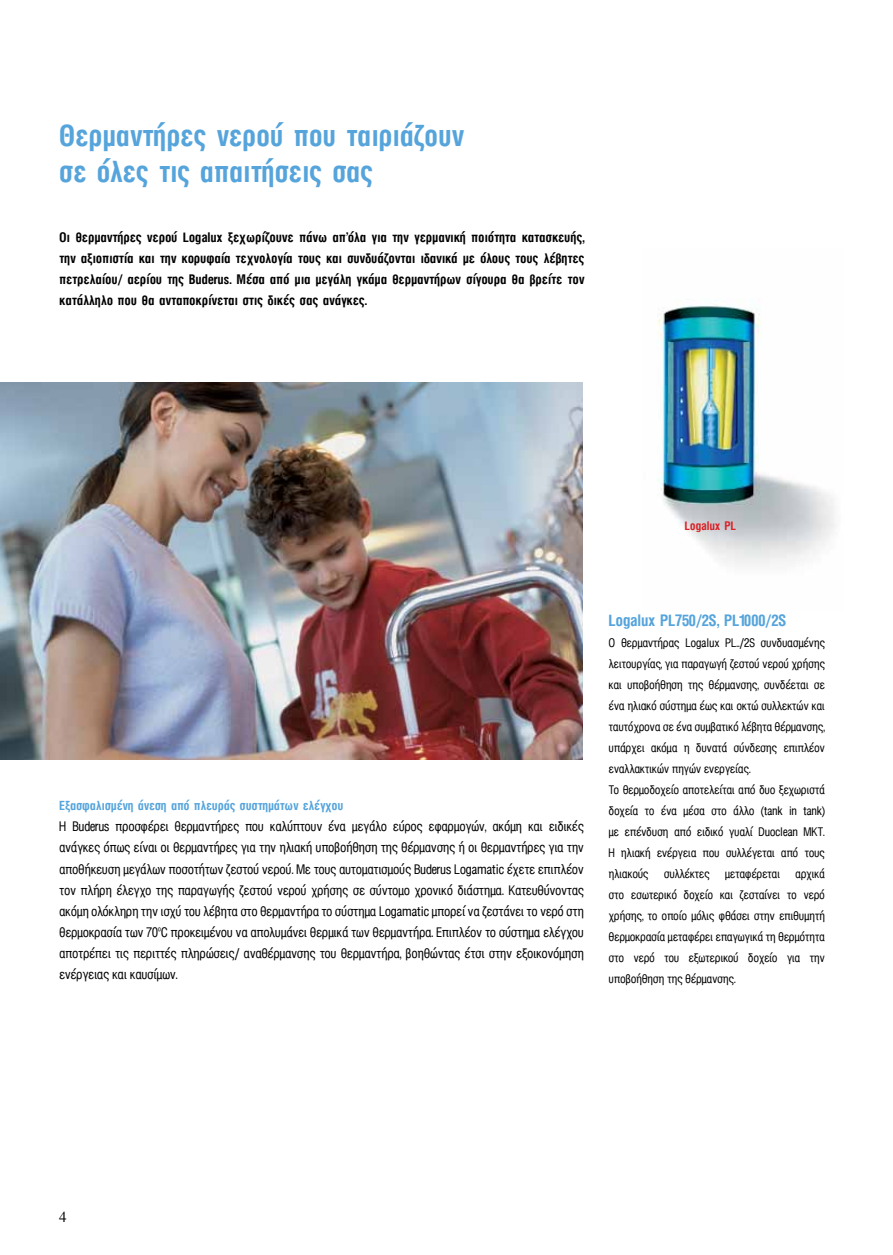
<style>
.page{position:relative;width:893px;height:1255px;background:#fff}
.page>*{position:absolute;margin:0;border:0;box-sizing:border-box;transform-origin:0 0}
.t1{font:700 33px/36px "Mg Helvetica Cond UC Pol";color:#55a4db}
.t2{font:700 18px "Mg Helvetica Cond UC Pol";letter-spacing:-.01em;color:#55a4db}
.t3{font:15px/21px "Mg Helvetica Cond UC Pol";color:#000;text-align:justify}
.t4{font:700 15px/21px "Mg Helvetica Cond UC Pol";color:#000;text-align:justify}
.t5{font:15px "Times";color:#000}
.t6{font:700 14.25px "Mg Helvetica Cond UC Pol";color:#55a4db}
.t7{font:13.5px/21px "Mg Helvetica Cond UC Pol";color:#000}
.t8{font:700 13.5px "Mg Helvetica Cond UC Pol";color:#da2128}
</style>
<div class="page">
<img style="left:657px;top:304px;width:179px;height:261px">
<img style="left:0;top:383px;width:583px;height:376px">
<h1 class="t1" style="left:60px;top:116px;width:407px">Θερμαντήρες νερού που ταιριάζουν σε όλες τις απαιτήσεις σας</h1>
<p class="t4" style="left:60px;top:227px;width:527px">Οι θερμαντήρες νερού Logalux ξεχωρίζουνε πάνω απ’όλα για την γερμανική ποιότητα κατασκευής, την αξιοπιστία και την κορυφαία τεχνολογία τους και συνδυάζονται ιδανικά με όλους τους λέβητες πετρελαίου/ αερίου της Buderus. Μέσα από μια μεγάλη γκάμα θερμαντήρων σίγουρα θα βρείτε τον κατάλληλο που θα ανταποκρίνεται στις δικές σας ανάγκες.</p>
<p class="t8" style="left:685px;top:518px;width:53px">Logalux PL</p>
<p class="t6" style="left:60px;top:798px;width:286px">Εξασφαλισμένη άνεση από πλευράς συστημάτων ελέγχου</p>
<p class="t3" style="left:60px;top:816px;width:526px">Η Buderus προσφέρει θερμαντήρες που καλύπτουν ένα μεγάλο εύρος εφαρμογών, ακόμη και ειδικές ανάγκες όπως είναι οι θερμαντήρες για την ηλιακή υποβοήθηση της θέρμανσης ή οι θερμαντήρες για την αποθήκευση μεγάλων ποσοτήτων ζεστού νερού. Με τους αυτοματισμούς Buderus Logamatic έχετε επιπλέον τον πλήρη έλεγχο της παραγωγής ζεστού νερού χρήσης σε σύντομο χρονικό διάστημα. Κατευθύνοντας ακόμη ολόκληρη την ισχύ του λέβητα στο θερμαντήρα το σύστημα Logamatic μπορεί να ζεστάνει το νερό στη θερμοκρασία των 70°C προκειμένου να απολυμάνει θερμικά των θερμαντήρα. Επιπλέον το σύστημα ελέγχου αποτρέπει τις περιττές πληρώσεις/ αναθέρμανσης του θερμαντήρα, βοηθώντας έτσι στην εξοικονόμηση ενέργειας και καυσίμων.</p>
<p class="t2" style="left:609px;top:610px;width:179px">Logalux PL750/2S, PL1000/2S</p>
<p class="t7" style="left:609px;top:631px;width:218px">Ο θερμαντήρας Logalux PL../2S συνδυασμένης λειτουργίας, για παραγωγή ζεστού νερού χρήσης και υποβοήθηση της θέρμανσης, συνδέεται σε ένα ηλιακό σύστημα έως και οκτώ συλλεκτών και ταυτόχρονα σε ένα συμβατικό λέβητα θέρμανσης, υπάρχει ακόμα η δυνατά σύνδεσης επιπλέον εναλλακτικών πηγών ενεργείας.<br>Το θερμοδοχείο αποτελείται από δυο ξεχωριστά δοχεία το ένα μέσα στο άλλο (tank in tank) με επένδυση από ειδικό γυαλί Duoclean MKT.<br>Η ηλιακή ενέργεια που συλλέγεται από τους ηλιακούς συλλέκτες μεταφέρεται αρχικά στο εσωτερικό δοχείο και ζεσταίνει το νερό χρήσης, το οποίο μόλις φθάσει στην επιθυμητή θερμοκρασία μεταφέρει επαγωγικά τη θερμότητα στο νερό του εξωτερικού δοχείο για την υποβοήθηση της θέρμανσης.</p>
<p class="t5" style="left:59px;top:1203px;width:9px">4</p>
</div>
